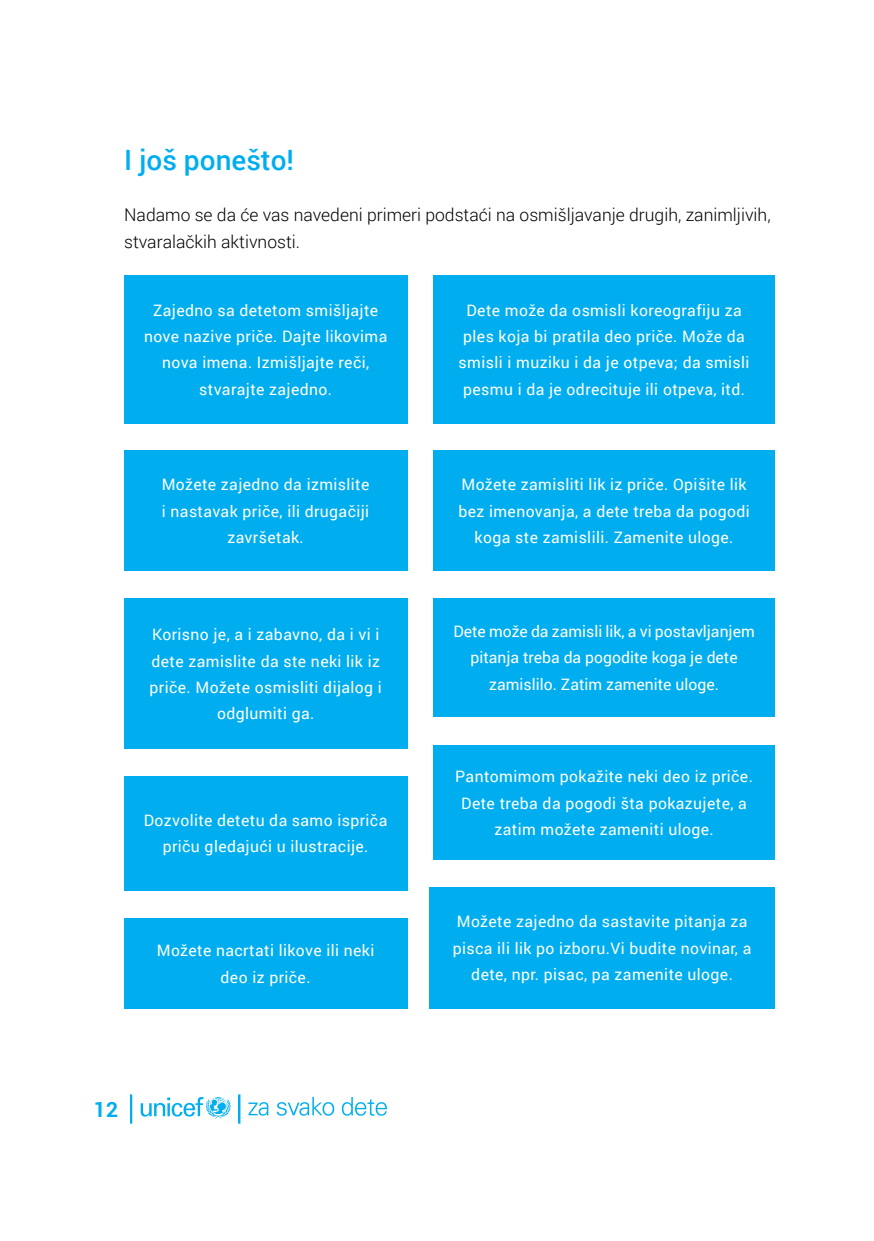
<style>
.page{position:relative;width:874px;height:1241px;background:#fff}
.page>*{position:absolute;margin:0;border:0;box-sizing:border-box;transform-origin:0 0}
.t1{font:500 28px "Roboto";color:#00aeef}
.t2{font:700 21px "Roboto";color:#00aeef}
.t3{font:300 17.5px/26.2px "Roboto";color:#000}
.t4{font:15.75px/26.2px "Roboto";letter-spacing:.025em;color:#fff;text-align:center}
.t5{font:15.75px/26.2px "Roboto";color:#fff;text-align:center}
</style>
<div class="page">
<svg style="left:141px;top:1096px;width:89px;height:22px"></svg>
<div style="left:238px;top:1094px;width:2px;height:29px;border:2px solid #00aeef"></div>
<div style="left:130px;top:1094px;width:2px;height:29px;border:2px solid #00aeef"></div>
<svg style="left:248px;top:1102px;width:20px;height:13px"></svg>
<svg style="left:276px;top:1096px;width:58px;height:19px"></svg>
<svg style="left:341px;top:1096px;width:46px;height:19px"></svg>
<div style="left:124px;top:275px;width:283px;height:148px;background:#00aeef"></div>
<div style="left:124px;top:450px;width:283px;height:121px;background:#00aeef"></div>
<div style="left:124px;top:776px;width:283px;height:114px;background:#00aeef"></div>
<div style="left:124px;top:598px;width:283px;height:151px;background:#00aeef"></div>
<div style="left:124px;top:918px;width:283px;height:90px;background:#00aeef"></div>
<div style="left:433px;top:275px;width:341px;height:148px;background:#00aeef"></div>
<div style="left:433px;top:450px;width:341px;height:121px;background:#00aeef"></div>
<div style="left:433px;top:598px;width:341px;height:118px;background:#00aeef"></div>
<div style="left:433px;top:745px;width:341px;height:114px;background:#00aeef"></div>
<div style="left:429px;top:886px;width:345px;height:122px;background:#00aeef"></div>
<h1 class="t1" style="left:124px;top:140px;width:171px">I još ponešto!</h1>
<p class="t3" style="left:124px;top:201px;width:647px">Nadamo se da će vas navedeni primeri podstaći na osmišljavanje drugih, zanimljivih, stvaralačkih aktivnosti.</p>
<p class="t4" style="left:144px;top:296px;width:245px">Zajedno sa detetom smišljajte nove nazive priče. Dajte likovima nova imena. Izmišljajte reči, stvarajte zajedno.</p>
<p class="t4" style="left:162px;top:471px;width:209px">Možete zajedno da izmislite i nastavak priče, ili drugačiji završetak.</p>
<p class="t4" style="left:149px;top:620px;width:234px">Korisno je, a i zabavno, da i vi i dete zamislite da ste neki lik iz priče. Možete osmisliti dijalog i odglumiti ga.</p>
<p class="t4" style="left:144px;top:806px;width:245px">Dozvolite detetu da samo ispriča priču gledajući u ilustracije.</p>
<p class="t4" style="left:157px;top:936px;width:219px">Možete nacrtati likove ili neki deo iz priče.</p>
<h2 class="t2" style="left:94px;top:1094px;width:26px">12</h2>
<p class="t4" style="left:458px;top:296px;width:292px">Dete može da osmisli koreografiju za ples koja bi pratila deo priče. Može da smisli i muziku i da je otpeva; da smisli pesmu i da je odrecituje ili otpeva, itd.</p>
<p class="t4" style="left:458px;top:471px;width:293px">Možete zamisliti lik iz priče. Opišite lik bez imenovanja, a dete treba da pogodi koga ste zamislili. Zamenite uloge.</p>
<p class="t5" style="left:453px;top:617px;width:303px">Dete može da zamisli lik, a vi postavljanjem pitanja treba da pogodite koga je dete zamislilo. Zatim zamenite uloge.</p>
<p class="t4" style="left:455px;top:763px;width:299px">Pantomimom pokažite neki deo iz priče.<br>Dete treba da pogodi šta pokazujete, a zatim možete zameniti uloge.</p>
<p class="t4" style="left:452px;top:907px;width:300px">Možete zajedno da sastavite pitanja za pisca ili lik po izboru.Vi budite novinar, a dete, npr. pisac, pa zamenite uloge.</p>
</div>
